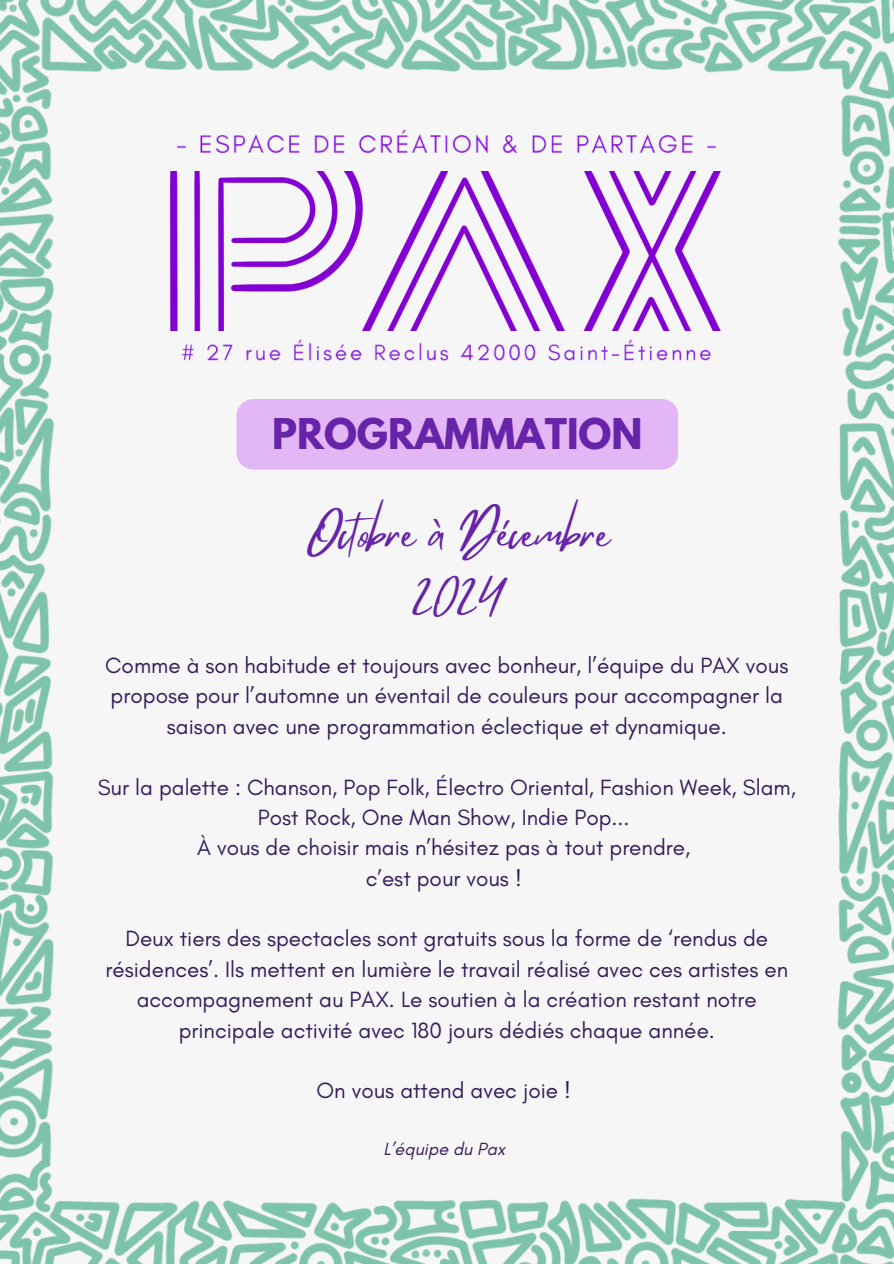
<style>
.page{position:relative;width:894px;height:1264px;background:#fff}
.page>*{position:absolute;margin:0;border:0;box-sizing:border-box;transform-origin:0 0}
.t1{font:43.5px "Mistrully";color:#6724a8}
.t2{font:700 37.5px "League Spartan";color:#6724a8}
.t3{font:22.5px/30.3px "Glacial Indifference";color:#351d5b;text-align:center}
.t4{font:italic 18px "Glacial Indifference";color:#351d5b}
</style>
<div class="page">
<img style="left:0;top:0;width:893px;height:1263px">
<div style="left:89px;top:81px;width:715px;height:1084px;background:#f6f6f6"></div>
<div style="left:236px;top:399px;width:442px;height:70px;background:#e3b6f5"></div>
<img style="left:170px;top:171px;width:551px;height:159px">
<img style="left:181px;top:340px;width:530px;height:21px">
<img style="left:128px;top:43px;width:636px;height:111px">
<h1 class="t2" style="left:272px;top:415px;width:372px">PROGRAMMATION</h1>
<p class="t1" style="left:305px;top:498px;width:306px">Octobre à Décembre</p>
<h1 class="t1" style="left:411px;top:565px;width:93px">2024</h1>
<p class="t3" style="left:105px;top:650px;width:684px">Comme à son habitude et toujours avec bonheur, l’équipe du PAX vous propose pour l’automne un éventail de couleurs pour accompagner la saison avec une programmation éclectique et dynamique.</p>
<p class="t3" style="left:98px;top:771px;width:699px">Sur la palette : Chanson, Pop Folk, Électro Oriental, Fashion Week, Slam, Post Rock, One Man Show, Indie Pop...<br>À vous de choisir mais n’hésitez pas à tout prendre,<br>c’est pour vous !</p>
<p class="t3" style="left:105px;top:923px;width:684px">Deux tiers des spectacles sont gratuits sous la forme de ‘rendus de résidences’. Ils mettent en lumière le travail réalisé avec ces artistes en accompagnement au PAX. Le soutien à la création restant notre principale activité avec 180 jours dédiés chaque année.</p>
<p class="t3" style="left:316px;top:1075px;width:256px">On vous attend avec joie !</p>
<h2 class="t4" style="left:383px;top:1137px;width:123px">L’équipe du Pax</h2>
</div>
